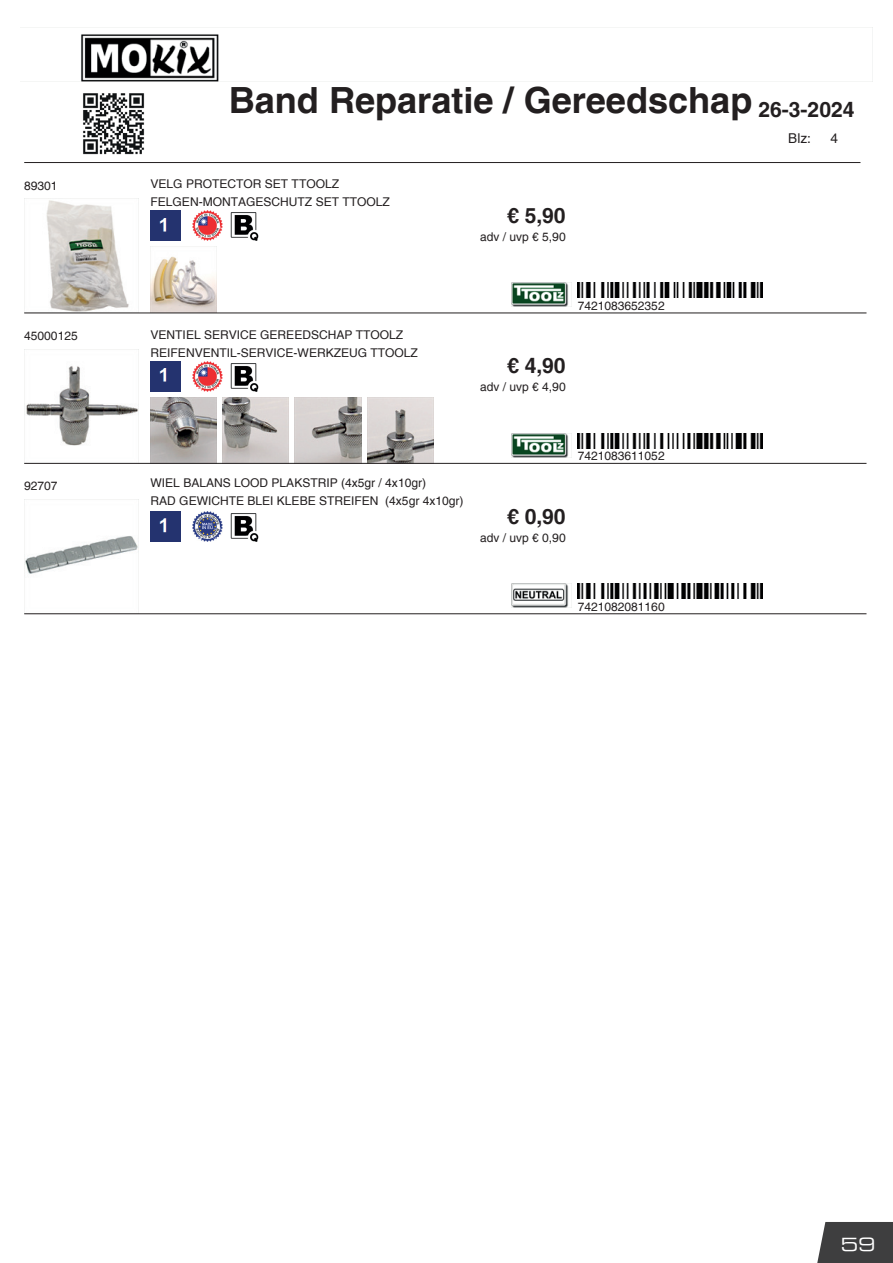
<style>
.page{position:relative;width:893px;height:1263px;background:#fff}
.page>*{position:absolute;margin:0;border:0;box-sizing:border-box;transform-origin:0 0}
.t1{font:700 36.15px "Helvetica";color:#231f20}
.t2{font:700 21px "Helvetica";color:#231f20}
.t3{font:18px "Eurostile Extended Two";color:#fff}
.t4{font:13.5px "Helvetica";color:#231f20}
.t5{font:12px/18px "Helvetica";color:#231f20}
</style>
<div class="page">
<div style="left:817px;top:1222px;width:76px;height:41px;background:#3e3e3f"></div>
<img style="left:81px;top:34px;width:138px;height:47px">
<hr style="left:24px;top:162px;width:836px;height:1px;background:#231f20">
<img style="left:512px;top:283px;width:60px;height:24px">
<img style="left:24px;top:200px;width:115px;height:113px">
<img style="left:151px;top:250px;width:66px;height:63px">
<img style="left:578px;top:283px;width:185px;height:15px">
<img style="left:151px;top:211px;width:30px;height:30px">
<img style="left:193px;top:211px;width:30px;height:30px">
<img style="left:230px;top:212px;width:29px;height:29px">
<hr style="left:24px;top:313px;width:842px;height:1px;background:#231f20">
<img style="left:512px;top:433px;width:60px;height:24px">
<img style="left:24px;top:349px;width:115px;height:114px">
<img style="left:151px;top:397px;width:66px;height:66px">
<img style="left:223px;top:397px;width:66px;height:66px">
<img style="left:295px;top:397px;width:66px;height:66px">
<img style="left:367px;top:397px;width:66px;height:66px">
<img style="left:578px;top:433px;width:185px;height:15px">
<img style="left:151px;top:361px;width:30px;height:30px">
<img style="left:193px;top:361px;width:30px;height:30px">
<img style="left:230px;top:363px;width:29px;height:28px">
<hr style="left:24px;top:463px;width:842px;height:1px;background:#231f20">
<img style="left:512px;top:584px;width:60px;height:24px">
<img style="left:24px;top:499px;width:115px;height:113px">
<img style="left:578px;top:584px;width:185px;height:15px">
<img style="left:151px;top:511px;width:30px;height:31px">
<img style="left:193px;top:511px;width:30px;height:31px">
<img style="left:230px;top:513px;width:29px;height:29px">
<hr style="left:24px;top:613px;width:842px;height:1px;background:#231f20">
<img style="left:83px;top:93px;width:62px;height:62px">
<h1 class="t1" style="left:229px;top:78px;width:627px">Band Reparatie / Gereedschap <sub>26-3-2024</sub></h1>
<p class="t4" style="left:788px;top:130px;width:24px">Blz:</p>
<p class="t4" style="left:830px;top:130px;width:9px">4</p>
<p class="t5" style="left:24px;top:176px;width:35px">89301</p>
<p class="t5" style="left:151px;top:175px;width:241px">VELG PROTECTOR SET TTOOLZ<br>FELGEN-MONTAGESCHUTZ SET TTOOLZ</p>
<p class="t5" style="left:24px;top:327px;width:55px">45000125</p>
<p class="t5" style="left:151px;top:325px;width:269px">VENTIEL SERVICE GEREEDSCHAP TTOOLZ<br>REIFENVENTIL-SERVICE-WERKZEUG TTOOLZ</p>
<h2 class="t2" style="left:507px;top:202px;width:60px">€ 5,90</h2>
<p class="t5" style="left:480px;top:228px;width:87px">adv / uvp € 5,90</p>
<p class="t5" style="left:578px;top:297px;width:88px">7421083652352</p>
<h2 class="t2" style="left:507px;top:353px;width:60px">€ 4,90</h2>
<p class="t5" style="left:480px;top:378px;width:87px">adv / uvp € 4,90</p>
<p class="t5" style="left:24px;top:477px;width:35px">92707</p>
<p class="t5" style="left:151px;top:474px;width:314px">WIEL BALANS LOOD PLAKSTRIP (4x5gr / 4x10gr)<br>RAD GEWICHTE BLEI KLEBE STREIFEN (4x5gr 4x10gr)</p>
<p class="t5" style="left:578px;top:447px;width:88px">7421083611052</p>
<h2 class="t2" style="left:507px;top:503px;width:60px">€ 0,90</h2>
<p class="t5" style="left:480px;top:528px;width:87px">adv / uvp € 0,90</p>
<p class="t5" style="left:578px;top:598px;width:88px">7421082081160</p>
<h3 class="t3" style="left:841px;top:1231px;width:36px">59</h3>
</div>
